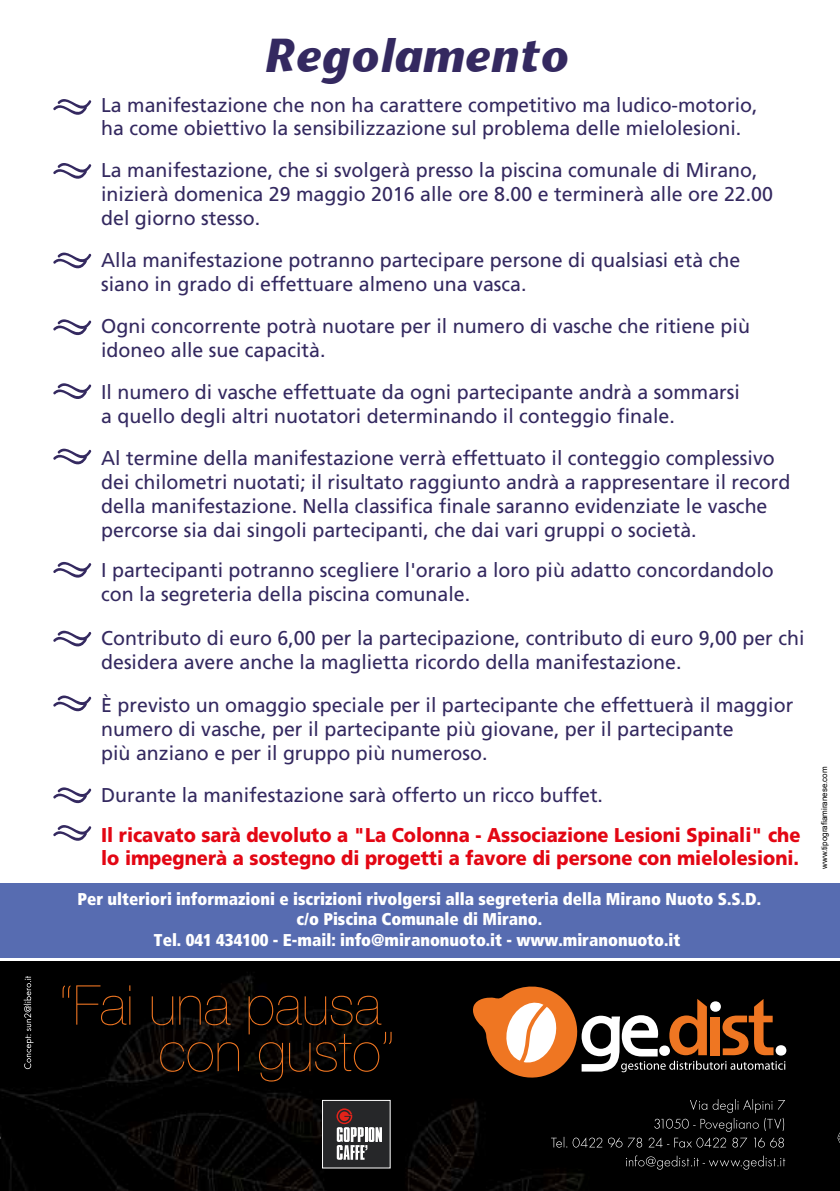
<style>
.page{position:relative;width:840px;height:1191px;background:#fff}
.page>*{position:absolute;margin:0;border:0;box-sizing:border-box;transform-origin:0 0}
.t1{font:italic 700 45.4px "Stone Sans";color:#342960}
.t2{font:20px/24px "Frutiger";color:#342960}
.t3{font:900 20px/24px "Frutiger";color:#e30613;scale:.91 1}
.t4{font:900 condensed 17.2px/20.2px "Frutiger";color:#fff;text-align:center}
.t5{font:8px "Arial";color:#000}
</style>
<div class="page">
<div style="left:0;top:883px;width:839px;height:74px;background:#576cb1"></div>
<svg style="left:53px;top:99px;width:39px;height:16px"></svg>
<svg style="left:53px;top:163px;width:39px;height:16px"></svg>
<svg style="left:53px;top:252px;width:39px;height:17px"></svg>
<svg style="left:53px;top:319px;width:39px;height:17px"></svg>
<svg style="left:53px;top:383px;width:39px;height:16px"></svg>
<svg style="left:53px;top:448px;width:39px;height:17px"></svg>
<svg style="left:53px;top:561px;width:39px;height:17px"></svg>
<svg style="left:53px;top:630px;width:39px;height:17px"></svg>
<svg style="left:53px;top:787px;width:39px;height:17px"></svg>
<svg style="left:53px;top:695px;width:39px;height:17px"></svg>
<svg style="left:53px;top:825px;width:39px;height:16px"></svg>
<img style="left:0;top:961px;width:839px;height:230px">
<div style="left:322px;top:1100px;width:68px;height:68px;background:#262729"></div>
<div style="left:322px;top:1100px;width:68px;height:68px;border:1px solid #fff"></div>
<svg style="left:336px;top:1108px;width:46px;height:51px"></svg>
<svg style="left:470px;top:983px;width:315px;height:101px;background:#5c402d"></svg>
<svg style="left:550px;top:1099px;width:234px;height:48px;background:#0e0e0e"></svg>
<svg style="left:625px;top:1155px;width:159px;height:14px;background:#1a1a1a"></svg>
<svg style="left:24px;top:976px;width:9px;height:93px"></svg>
<svg style="left:62px;top:985px;width:329px;height:96px;background:#100904"></svg>
<svg style="left:0;top:1129px;width:1px;height:16px"></svg>
<svg style="left:837px;top:1129px;width:3px;height:16px"></svg>
<h1 class="t1" style="left:263px;top:28px;width:305px">Regolamento</h1>
<p class="t2" style="left:101px;top:92px;width:657px">La manifestazione che non ha carattere competitivo ma ludico-motorio, ha come obiettivo la sensibilizzazione sul problema delle mielolesioni.</p>
<p class="t2" style="left:101px;top:158px;width:673px">La manifestazione, che si svolgerà presso la piscina comunale di Mirano, inizierà domenica 29 maggio 2016 alle ore 8.00 e terminerà alle ore 22.00 del giorno stesso.</p>
<p class="t2" style="left:101px;top:248px;width:640px">Alla manifestazione potranno partecipare persone di qualsiasi età che siano in grado di effettuare almeno una vasca.</p>
<p class="t2" style="left:101px;top:314px;width:650px">Ogni concorrente potrà nuotare per il numero di vasche che ritiene più idoneo alle sue capacità.</p>
<p class="t2" style="left:101px;top:380px;width:640px">Il numero di vasche effettuate da ogni partecipante andrà a sommarsi a quello degli altri nuotatori determinando il conteggio finale.</p>
<p class="t2" style="left:101px;top:446px;width:690px">Al termine della manifestazione verrà effettuato il conteggio complessivo dei chilometri nuotati; il risultato raggiunto andrà a rappresentare il record della manifestazione. Nella classifica finale saranno evidenziate le vasche percorse sia dai singoli partecipanti, che dai vari gruppi o società.</p>
<p class="t2" style="left:101px;top:558px;width:674px">I partecipanti potranno scegliere l'orario a loro più adatto concordandolo con la segreteria della piscina comunale.</p>
<p class="t2" style="left:101px;top:626px;width:704px">Contributo di euro 6,00 per la partecipazione, contributo di euro 9,00 per chi desidera avere anche la maglietta ricordo della manifestazione.</p>
<p class="t2" style="left:101px;top:692px;width:693px">È previsto un omaggio speciale per il partecipante che effettuerà il maggior numero di vasche, per il partecipante più giovane, per il partecipante<br>più anziano e per il gruppo più numeroso.</p>
<p class="t2" style="left:101px;top:782px;width:503px">Durante la manifestazione sarà offerto un ricco buffet.</p>
<p class="t3" style="left:101px;top:822px;width:769px">Il ricavato sarà devoluto a "La Colonna - Associazione Lesioni Spinali" che lo impegnerà a sostegno di progetti a favore di persone con mielolesioni.</p>
<p class="t4" style="left:77px;top:889px;width:684px">Per ulteriori informazioni e iscrizioni rivolgersi alla segreteria della Mirano Nuoto S.S.D. c/o Piscina Comunale di Mirano.<br>Tel. 041 434100 - E-mail: info@miranonuoto.it - www.miranonuoto.it</p>
<p class="t5" style="left:818px;top:869px;width:104px;rotate:-90deg">www.tipografiamiranese.com</p>
</div>
